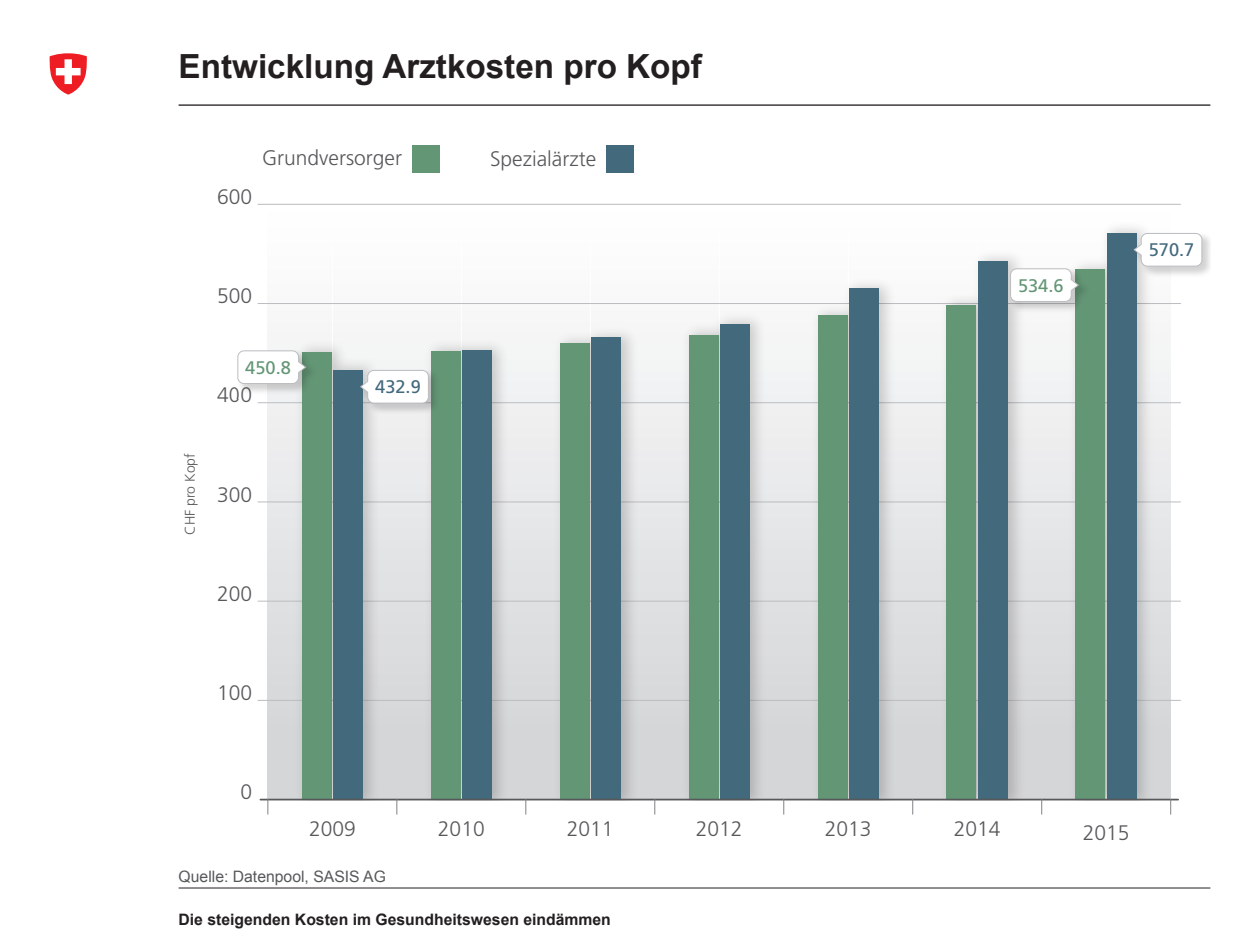
<style>
.page{position:relative;width:1260px;height:945px;background:#fff}
.page>*{position:absolute;margin:0;border:0;box-sizing:border-box;transform-origin:0 0}
.t1{font:700 33.25px "Arial";color:#231f20}
.t2{font:300 21px "Frutiger";color:#57585a}
.t3{font:18.2px "Frutiger";color:#43697d}
.t4{font:18.2px "Frutiger";color:#639675}
.t5{font:700 15.75px "Arial";color:#231f20}
.t6{font:15.75px "Arial";color:#57585a}
.t7{font:300 14px "Frutiger";color:#57585a}
</style>
<div class="page">
<svg style="left:49px;top:53px;width:38px;height:42px"></svg>
<hr style="left:179px;top:888px;width:1031px;height:1px;background:#231f20">
<hr style="left:179px;top:104px;width:1031px;height:2px;background:#231f20">
<div style="left:268px;top:204px;width:903px;height:596px;background:linear-gradient(to bottom,#fff,#d0d1d4)"></div>
<hr style="left:332px;top:204px;width:1px;height:596px;background:#fff">
<hr style="left:461px;top:204px;width:1px;height:596px;background:#fff">
<hr style="left:590px;top:204px;width:1px;height:596px;background:#fff">
<hr style="left:719px;top:204px;width:1px;height:596px;background:#fff">
<hr style="left:848px;top:204px;width:1px;height:596px;background:#fff">
<hr style="left:977px;top:204px;width:1px;height:596px;background:#fff">
<hr style="left:1106px;top:204px;width:1px;height:596px;background:#fff">
<hr style="left:258px;top:700px;width:923px;height:1px;background:#bcbdc0">
<hr style="left:258px;top:601px;width:923px;height:1px;background:#bcbdc0">
<hr style="left:258px;top:502px;width:923px;height:1px;background:#bcbdc0">
<hr style="left:258px;top:402px;width:923px;height:1px;background:#bcbdc0">
<hr style="left:258px;top:303px;width:923px;height:1px;background:#bcbdc0">
<hr style="left:258px;top:204px;width:923px;height:1px;background:#bcbdc0">
<img style="left:292px;top:337px;width:94px;height:464px">
<div style="left:302px;top:352px;width:29px;height:448px;background:#639675"></div>
<div style="left:333px;top:370px;width:30px;height:430px;background:#43697d"></div>
<img style="left:419px;top:335px;width:95px;height:466px">
<div style="left:431px;top:351px;width:29px;height:449px;background:#639675"></div>
<div style="left:462px;top:350px;width:30px;height:450px;background:#43697d"></div>
<img style="left:549px;top:321px;width:94px;height:480px">
<div style="left:560px;top:343px;width:29px;height:457px;background:#639675"></div>
<div style="left:591px;top:337px;width:30px;height:463px;background:#43697d"></div>
<img style="left:678px;top:309px;width:95px;height:492px">
<div style="left:689px;top:335px;width:29px;height:465px;background:#639675"></div>
<div style="left:720px;top:324px;width:30px;height:476px;background:#43697d"></div>
<img style="left:806px;top:272px;width:95px;height:529px">
<div style="left:818px;top:315px;width:29px;height:485px;background:#639675"></div>
<div style="left:849px;top:288px;width:30px;height:512px;background:#43697d"></div>
<img style="left:936px;top:244px;width:94px;height:557px">
<div style="left:947px;top:305px;width:29px;height:495px;background:#639675"></div>
<div style="left:978px;top:261px;width:30px;height:539px;background:#43697d"></div>
<img style="left:1065px;top:218px;width:95px;height:583px">
<div style="left:1076px;top:269px;width:29px;height:531px;background:#639675"></div>
<div style="left:1107px;top:233px;width:30px;height:567px;background:#43697d"></div>
<hr style="left:260px;top:799px;width:918px;height:1px;background:#57585a">
<svg style="left:268px;top:799px;width:1px;height:15px"></svg>
<svg style="left:397px;top:799px;width:1px;height:15px"></svg>
<svg style="left:526px;top:799px;width:1px;height:15px"></svg>
<svg style="left:655px;top:800px;width:1px;height:14px"></svg>
<svg style="left:783px;top:799px;width:1px;height:15px"></svg>
<svg style="left:912px;top:799px;width:1px;height:15px"></svg>
<svg style="left:1041px;top:799px;width:1px;height:15px"></svg>
<svg style="left:1170px;top:799px;width:1px;height:15px"></svg>
<img style="left:1130px;top:231px;width:80px;height:49px">
<svg style="left:1134px;top:233px;width:68px;height:34px"></svg>
<img style="left:357px;top:368px;width:78px;height:49px">
<svg style="left:360px;top:370px;width:69px;height:34px"></svg>
<img style="left:1008px;top:266px;width:86px;height:50px">
<svg style="left:1010px;top:268px;width:69px;height:34px"></svg>
<img style="left:241px;top:348px;width:80px;height:50px">
<svg style="left:237px;top:350px;width:69px;height:34px"></svg>
<div style="left:412px;top:145px;width:27px;height:28px;background:#639675"></div>
<div style="left:606px;top:145px;width:28px;height:28px;background:#43697d"></div>
<h1 class="t1" style="left:179px;top:44px;width:525px">Entwicklung Arztkosten pro Kopf</h1>
<p class="t2" style="left:217px;top:185px;width:37px">600</p>
<p class="t2" style="left:262px;top:146px;width:142px">Grundversorger</p>
<p class="t2" style="left:490px;top:147px;width:108px">Spezialärzte</p>
<p class="t2" style="left:217px;top:284px;width:37px">500</p>
<p class="t4" style="left:245px;top:357px;width:47px">450.8</p>
<p class="t2" style="left:217px;top:383px;width:37px">400</p>
<p class="t7" style="left:182px;top:535px;width:83px;rotate:-90deg">CHF pro Kopf</p>
<p class="t2" style="left:217px;top:483px;width:37px">300</p>
<p class="t2" style="left:217px;top:582px;width:37px">200</p>
<p class="t3" style="left:375px;top:376px;width:47px">432.9</p>
<p class="t4" style="left:1018px;top:275px;width:47px">534.6</p>
<p class="t3" style="left:1149px;top:239px;width:47px">570.7</p>
<p class="t2" style="left:217px;top:681px;width:37px">100</p>
<p class="t2" style="left:240px;top:780px;width:13px">0</p>
<p class="t2" style="left:309px;top:817px;width:48px">2009</p>
<p class="t2" style="left:438px;top:817px;width:48px">2010</p>
<p class="t2" style="left:567px;top:817px;width:48px">2011</p>
<p class="t2" style="left:696px;top:817px;width:48px">2012</p>
<p class="t2" style="left:825px;top:817px;width:48px">2013</p>
<p class="t2" style="left:954px;top:817px;width:48px">2014</p>
<p class="t2" style="left:1083px;top:821px;width:48px">2015</p>
<p class="t6" style="left:179px;top:866px;width:209px">Quelle: Datenpool, SASIS AG</p>
<p class="t5" style="left:179px;top:909px;width:434px">Die steigenden Kosten im Gesundheitswesen eindämmen</p>
</div>
